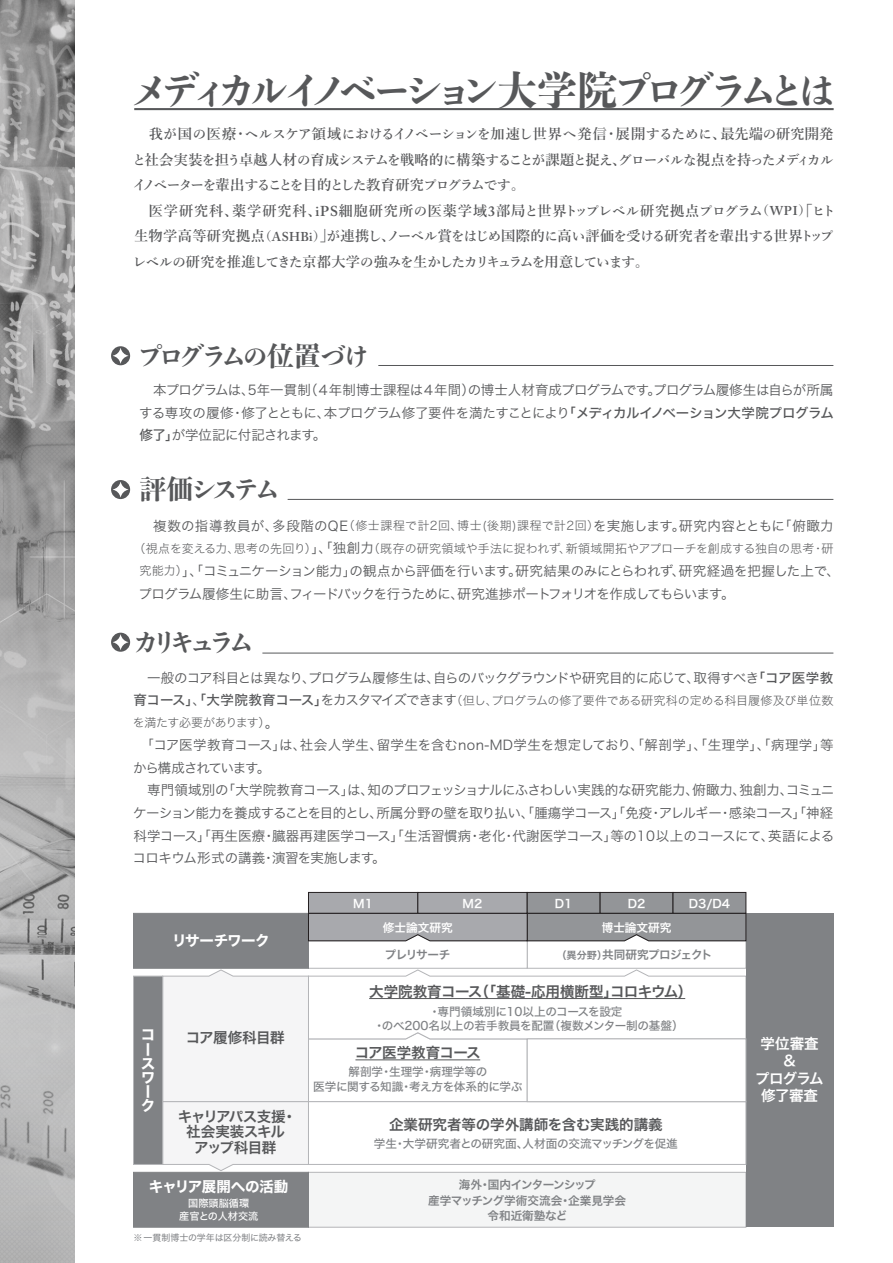
<style>
.page{position:relative;width:893px;height:1263px;background:#fff}
.page>*{position:absolute;margin:0;border:0;box-sizing:border-box;transform-origin:0 0}
.t1{font:800 38.4px "Yu Min";letter-spacing:-.215em;color:#57585a}
.t2{font:800 25.65px "Yu Min";letter-spacing:-.195em;color:#57585a}
.t3{font:800 25.65px "Yu Min";letter-spacing:-.17em;color:#57585a}
.t4{font:14.55px "Hira Kaku Std W6";letter-spacing:-.02em;color:#57585a}
.t5{font:14.55px/14.2px "Hira Kaku Std W7";letter-spacing:-.025em;color:#fff}
.t6{font:14.55px/16px "Hira Kaku Std W6";letter-spacing:-.04em;color:#57585a;text-align:center}
.t7{font:14.55px "Hira Kaku Std W6";color:#57585a}
.t8{font:14.55px/17.4px "Hira Kaku Std W6";letter-spacing:-.04em;color:#fff;text-align:center}
.t9{font:600 14.25px/25.5px "Yu Min";letter-spacing:.06em;color:#57585a;text-align:right}
.t10{font:13.5px/22.5px "Hira Kaku Std W3";letter-spacing:-.03em;color:#57585a}
.t11{font:600 13.5px/25.5px "Yu Min";letter-spacing:-.105em;color:#57585a;text-align:justify}
.t12{font:13.5px "Hira Kaku Std W3";letter-spacing:.02em;color:#57585a}
.t13{font:12px/22.5px "Hira Kaku Std W2";letter-spacing:-.015em;color:#57585a}
.t14{font:11.55px/14.5px "Hira Kaku Std W5";letter-spacing:-.025em;color:#808285;text-align:center}
.t15{font:11.55px/15.8px "Hira Kaku Std W6";letter-spacing:-.01em;color:#808285;text-align:center}
.t16{font:11.55px "Hira Kaku Std W6";color:#fff}
.t17{font:11.55px "Hira Kaku Std W6";letter-spacing:-.055em;color:#808285}
.t18{font:11.55px "Hira Kaku Std W6";letter-spacing:-.03em;color:#808285}
.t19{font:10.2px/13px "Hira Kaku Std W5";color:#fff;text-align:center}
.t20{font:9px "Hira Kaku Std W4";letter-spacing:-.02em;color:#808285}
.s1{font-size:40.05px}
.s2{font-size:14.25px}
.s3{font-family:"Adobe Caslon Pro"}
.s4{font-size:13.5px}
.s5{font-size:12.75px}
.s6{font-family:"Adobe Caslon Pro";font-size:12.75px}
.s7{font-family:"Gothic MB101 Pro";font-weight:300}
.s8{font-size:27px}
.s9{font-family:"Hira Kaku Std W5"}
.s10{font-family:"Hira Kaku Std W2";font-size:12px}
.s11{font-family:"Hira Kaku Std W3";font-size:13.5px}
.s12{font-family:"Hira Kaku Std W5";font-size:13.5px}
.s13{font-size:10.2px}
</style>
<div class="page">
<hr style="left:134px;top:108px;width:700px;height:2px;background:#57585a">
<svg style="left:0;top:0;width:74px;height:1263px;background:#a6a6a6"></svg>
<div style="left:308px;top:1172px;width:438px;height:55px;background:#f4f5f5;border:1px solid #b4b5b8"></div>
<hr style="left:288px;top:499px;width:545px;height:1px;background:#57585a">
<svg style="left:111px;top:480px;width:19px;height:19px"></svg>
<hr style="left:262px;top:653px;width:571px;height:1px;background:#57585a">
<svg style="left:111px;top:633px;width:19px;height:19px"></svg>
<hr style="left:378px;top:365px;width:455px;height:1px;background:#57585a">
<svg style="left:111px;top:346px;width:19px;height:19px"></svg>
<div style="left:308px;top:892px;width:110px;height:21px;background:#a8a9ad;border:1px solid #231f20"></div>
<div style="left:418px;top:892px;width:109px;height:21px;background:#a8a9ad;border:1px solid #231f20"></div>
<div style="left:527px;top:892px;width:73px;height:21px;background:#939598;border:1px solid #231f20"></div>
<div style="left:600px;top:892px;width:73px;height:21px;background:#939598;border:1px solid #231f20"></div>
<div style="left:673px;top:892px;width:73px;height:21px;background:#939598;border:1px solid #231f20"></div>
<div style="left:746px;top:913px;width:87px;height:314px;background:#808285"></div>
<div style="left:133px;top:913px;width:176px;height:55px;background:#808285"></div>
<div style="left:133px;top:1172px;width:176px;height:55px;background:#808285"></div>
<div style="left:133px;top:976px;width:30px;height:189px;background:#808285;border:1px solid #b4b5b8"></div>
<svg style="left:162px;top:913px;width:584px;height:258px"></svg>
<hr style="left:369px;top:998px;width:316px;height:1px;background:#57585a">
<hr style="left:355px;top:1059px;width:125px;height:1px;background:#57585a">
<div style="left:527px;top:1039px;width:219px;height:63px;background:#fff;border:1px solid #b4b5b8"></div>
<h1 class="t1" style="left:130px;top:61px;width:707px">メディカルイノベーション<span class="s1">大学院</span>プログラムとは</h1>
<p class="t11" style="left:133px;top:122px;width:702px"><span class="s2">　我</span>が<span class="s2">国</span>の<span class="s2">医療・</span>ヘルスケア<span class="s2">領域</span>におけるイノベーションを<span class="s2">加速</span>し<span class="s2">世界</span>へ<span class="s2">発信・展開</span>するために<span class="s2">、最先端</span>の<span class="s2">研究開発</span>と<span class="s2">社会実装</span>を<span class="s2">担</span>う<span class="s2">卓越人材</span>の<span class="s2">育成</span>システムを<span class="s2">戦略的</span>に<span class="s2">構築</span>することが<span class="s2">課題</span>と<span class="s2">捉</span>え<span class="s2">、</span>グローバルな<span class="s2">視点</span>を<span class="s2">持</span>ったメディカルイノベーターを<span class="s2">輩出</span>することを<span class="s2">目的</span>とした<span class="s2">教育研究</span>プログラムです<span class="s2">。</span></p>
<p class="t9" style="left:134px;top:198px;width:703px">医学研究科、薬学研究科、<span class="s3">iPS</span>細胞研究所<span class="s4">の</span>医薬学域<span class="s3">3</span>部局<span class="s4">と</span>世界<span class="s4">トップレベル</span>研究拠点<span class="s4">プログラム</span><span class="s5">（</span><span class="s6">WPI</span><span class="s5">）</span><span class="s7">「</span><span class="s4">ヒト</span>生物学高等研究拠点<span class="s5">（</span><span class="s6">ASHBi</span><span class="s5">）</span><span class="s7">」</span><span class="s4">が</span>連携<span class="s4">し</span>、<span class="s4">ノーベル</span>賞<span class="s4">をはじめ</span>国際的<span class="s4">に</span>高<span class="s4">い</span>評価<span class="s4">を</span>受<span class="s4">ける</span>研究者<span class="s4">を</span>輩出<span class="s4">する</span>世界<span class="s4">トップ</span></p>
<p class="t11" style="left:133px;top:249px;width:518px">レベルの<span class="s2">研究</span>を<span class="s2">推進</span>してきた<span class="s2">京都大学</span>の<span class="s2">強</span>みを<span class="s2">生</span>かしたカリキュラムを<span class="s2">用意</span>しています<span class="s2">。</span></p>
<h2 class="t3" style="left:137px;top:337px;width:233px">プログラムの<span class="s8">位置</span>づけ</h2>
<p class="t10" style="left:139px;top:379px;width:696px;text-align:justify">　本プログラムは、5年一貫制（４年制博士課程は４年間）の博士人材育成プログラムです。プログラム履修生は自らが所属する専攻の履修・修了とともに、本プログラム修了要件を満たすことにより<span class="s9">「メディカルイノベーション大学院プログラム修了」</span>が学位記に付記されます。</p>
<h2 class="t2" style="left:139px;top:470px;width:142px"><span class="s8">評価</span>システム</h2>
<p class="t12" style="left:153px;top:516px;width:682px">複数の指導教員が、多段階のQE<span class="s10">（修士課程で計2回、博士(後期)課程で計2回）</span>を実施します。研究内容とともに「俯瞰力</p>
<p class="t13" style="left:133px;top:537px;width:701px">（視点を変える力、思考の先回り）<span class="s11">」、「独創力</span>（既存の研究領域や手法に捉われず、新領域開拓やアプローチを創成する独自の思考・研</p>
<p class="t10" style="left:138px;top:559px;width:703px"><span class="s10">究能力）</span>」、「コミュニケーション能力」の観点から評価を行います。研究結果のみにとらわれず、研究経過を把握した上で、プログラム履修生に助言、フィードバックを行うために、研究進捗ポートフォリオを作成してもらいます。</p>
<h2 class="t2" style="left:133px;top:622px;width:123px">カリキュラム</h2>
<p class="t10" style="left:147px;top:666px;width:688px">一般のコア科目とは異なり、プログラム履修生は、自らのバックグラウンドや研究目的に応じて、取得すべき<span class="s9">「コア医学教</span></p>
<p class="t13" style="left:133px;top:689px;width:702px"><span class="s12">育コース」</span><span class="s11">、</span><span class="s12">「大学院教育コース」</span><span class="s11">をカスタマイズできます</span>（但し、プログラムの修了要件である研究科の定める科目履修及び単位数を満たす必要があります）<span class="s11">。</span></p>
<p class="t10" style="left:133px;top:734px;width:703px;text-indent:8px">「コア医学教育コース」は、社会人学生、留学生を含むnon-MD学生を想定しており、「解剖学」、「生理学」、「病理学」等から構成されています。<br>　専門領域別の「大学院教育コース」は、知のプロフェッショナルにふさわしい実践的な研究能力、俯瞰力、独創力、コミュニケーション能力を養成することを目的とし、所属分野の壁を取り払い、「腫瘍学コース」「免疫・アレルギー・感染コース」「神経科学コース」「再生医療・臓器再建医学コース」「生活習慣病・老化・代謝医学コース」等の10以上のコースにて、英語によるコロキウム形式の講義・演習を実施します。</p>
<p class="t16" style="left:353px;top:895px;width:21px">M1</p>
<p class="t16" style="left:463px;top:895px;width:21px">M2</p>
<p class="t16" style="left:555px;top:895px;width:19px">D1</p>
<p class="t16" style="left:628px;top:895px;width:19px">D2</p>
<p class="t16" style="left:689px;top:895px;width:43px">D3/D4</p>
<p class="t16" style="left:383px;top:918px;width:71px">修士論文研究</p>
<p class="t16" style="left:602px;top:918px;width:71px">博士論文研究</p>
<p class="t5" style="left:172px;top:934px;width:99px">リサーチワーク</p>
<p class="t5" style="left:141px;top:1028px;width:15px">コースワーク</p>
<p class="t4" style="left:186px;top:1026px;width:101px">コア履修科目群</p>
<p class="t6" style="left:178px;top:1108px;width:120px">キャリアパス支援・社会実装スキル<br>アップ科目群</p>
<p class="t5" style="left:149px;top:1180px;width:141px">キャリア展開への活動</p>
<p class="t19" style="left:179px;top:1197px;width:81px">国際頭脳循環<br>産官との人材交流</p>
<p class="t20" style="left:133px;top:1231px;width:170px">※一貫制博士の学年は区分制に読み替える</p>
<p class="t17" style="left:556px;top:946px;width:157px"><span class="s13">（異分野）</span>共同研究プロジェクト</p>
<p class="t4" style="left:369px;top:980px;width:325px">大学院教育コース（「基礎-応用横断型」コロキウム）</p>
<p class="t18" style="left:385px;top:946px;width:67px">プレリサーチ</p>
<p class="t14" style="left:373px;top:1004px;width:312px">・専門領域別に10以上のコースを設定<br>・のべ200名以上の若手教員を配置（複数メンター制の基盤）</p>
<p class="t14" style="left:313px;top:1065px;width:211px">解剖学・生理学・病理学等の<br>医学に関する知識・考え方を体系的に学ぶ</p>
<p class="t4" style="left:355px;top:1042px;width:127px">コア医学教育コース</p>
<p class="t7" style="left:389px;top:1113px;width:275px">企業研究者等の学外講師を含む実践的講義</p>
<p class="t14" style="left:374px;top:1136px;width:306px">学生・大学研究者との研究面、人材面の交流マッチングを促進</p>
<p class="t15" style="left:428px;top:1177px;width:199px">海外・国内インターンシップ<br>産学マッチング学術交流会・企業見学会令和近衛塾など</p>
<p class="t8" style="left:755px;top:1035px;width:70px">学位審査＆<br>プログラム修了審査</p>
</div>
